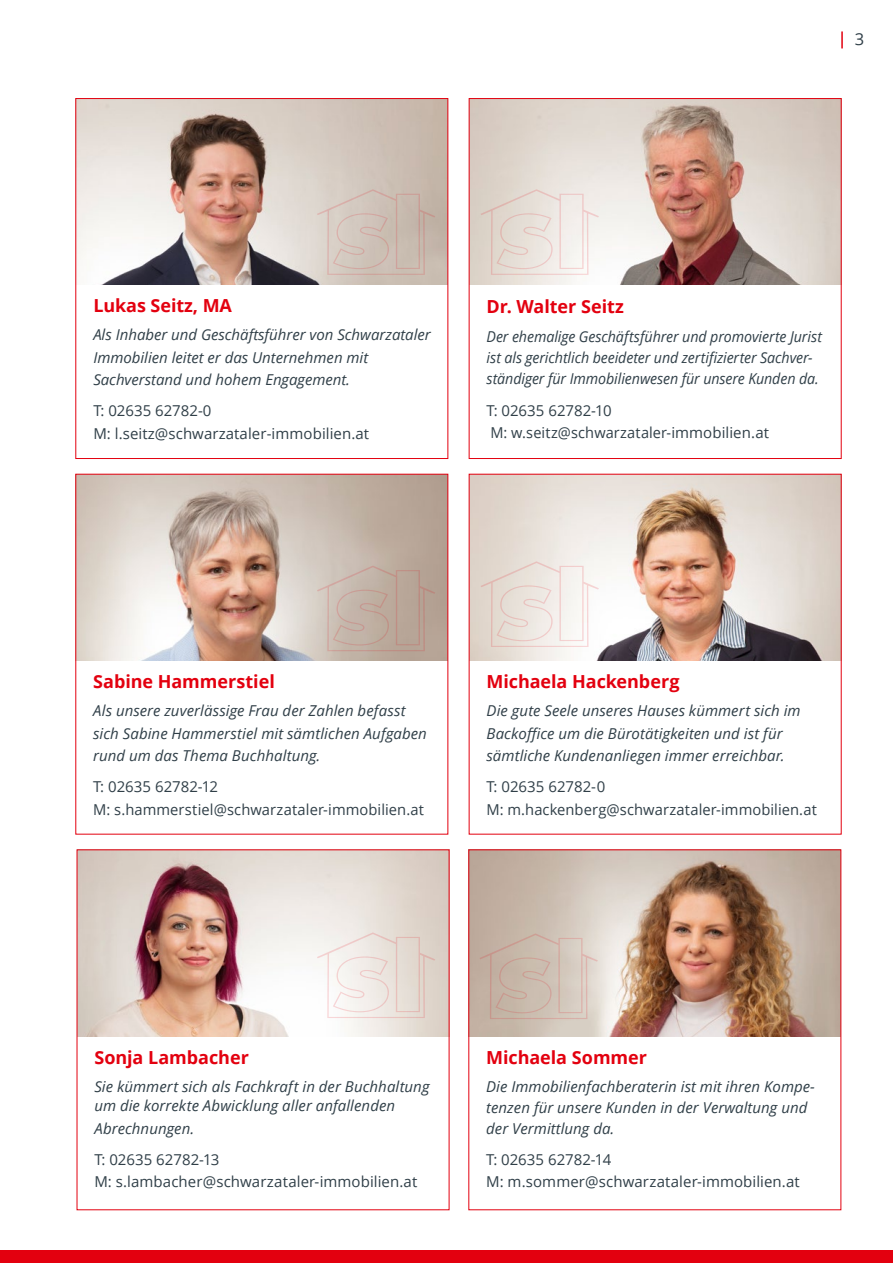
<style>
.page{position:relative;width:893px;height:1263px;background:#fff}
.page>*{position:absolute;margin:0;border:0;box-sizing:border-box;transform-origin:0 0}
.t1{font:700 18px "Open Sans";letter-spacing:-.005em;color:#e3000f}
.t2{font:16.5px "Open Sans";color:#303f48}
.t3{font:italic 15px/22.5px "Open Sans";letter-spacing:.005em;color:#303f48}
.t4{font:15px/22.5px "Open Sans";letter-spacing:.005em;color:#303f48}
.t5{font:italic 15px/21px "Open Sans";letter-spacing:.005em;color:#303f48;scale:.95 1}
.t6{font:italic 15px/22.5px "Open Sans";color:#303f48}
</style>
<div class="page">
<div style="left:0;top:1250px;width:893px;height:13px;background:#e3000f"></div>
<svg style="left:841px;top:31px;width:2px;height:17px"></svg>
<img style="left:77px;top:100px;width:369px;height:185px">
<img style="left:77px;top:476px;width:369px;height:185px">
<img style="left:471px;top:100px;width:369px;height:185px">
<img style="left:471px;top:476px;width:369px;height:185px">
<svg style="left:317px;top:566px;width:118px;height:85px;background:#c0aea2"></svg>
<svg style="left:317px;top:189px;width:118px;height:86px;background:#cec0b6"></svg>
<svg style="left:480px;top:189px;width:119px;height:86px;background:#e9e0da"></svg>
<svg style="left:480px;top:561px;width:119px;height:86px"></svg>
<div style="left:75px;top:98px;width:373px;height:361px;border:1px solid #e3000f"></div>
<div style="left:469px;top:98px;width:373px;height:361px;border:1px solid #e3000f"></div>
<div style="left:75px;top:474px;width:373px;height:360px;border:1px solid #e3000f"></div>
<img style="left:470px;top:851px;width:369px;height:185px">
<svg style="left:479px;top:933px;width:119px;height:86px;background:#cdbdb0"></svg>
<img style="left:79px;top:851px;width:368px;height:185px">
<svg style="left:317px;top:932px;width:118px;height:86px"></svg>
<p class="t2" style="left:855px;top:28px;width:11px">3</p>
<p class="t1" style="left:93px;top:293px;width:140px">Lukas Seitz, MA</p>
<p class="t6" style="left:93px;top:323px;width:339px">Als Inhaber und Geschäftsführer von Schwarzataler<br>Immobilien leitet er das Unternehmen mit<br>Sachverstand und hohem Engagement.</p>
<p class="t4" style="left:93px;top:399px;width:277px">T: 02635 62782-0<br>M: l.seitz@schwarzataler-immobilien.at</p>
<p class="t1" style="left:486px;top:293px;width:139px">Dr. Walter Seitz</p>
<p class="t5" style="left:486px;top:326px;width:355px">Der ehemalige Geschäftsführer und promovierte Jurist ist als gerichtlich beeideter und zertifizierter Sachver&shy;ständiger für Immobilienwesen für unsere Kunden da.</p>
<p class="t4" style="left:486px;top:398px;width:284px">T: 02635 62782-10<br>M: w.seitz@schwarzataler-immobilien.at</p>
<p class="t1" style="left:93px;top:669px;width:183px">Sabine Hammerstiel</p>
<p class="t3" style="left:93px;top:699px;width:335px">Als unsere zuverlässige Frau der Zahlen befasst sich Sabine Hammerstiel mit sämtlichen Aufgaben rund um das Thema Buchhaltung.</p>
<p class="t4" style="left:93px;top:775px;width:332px">T: 02635 62782-12<br>M: s.hammerstiel@schwarzataler-immobilien.at</p>
<p class="t1" style="left:486px;top:669px;width:195px">Michaela Hackenberg</p>
<p class="t3" style="left:486px;top:699px;width:316px">Die gute Seele unseres Hauses kümmert sich im<br>Backoffice um die Bürotätigkeiten und ist für sämtliche Kundenanliegen immer erreichbar.</p>
<p class="t4" style="left:486px;top:775px;width:332px">T: 02635 62782-0<br>M: m.hackenberg@schwarzataler-immobilien.at</p>
<p class="t1" style="left:94px;top:1044px;width:156px">Sonja Lambacher</p>
<p class="t3" style="left:94px;top:1076px;width:337px;line-height:19.5px">Sie kümmert sich als Fachkraft in der Buchhaltung um die korrekte Abwicklung aller anfallenden</p>
<p class="t3" style="left:94px;top:1117px;width:101px">Abrechnungen.</p>
<p class="t4" style="left:94px;top:1148px;width:324px">T: 02635 62782-13<br>M: s.lambacher@schwarzataler-immobilien.at</p>
<p class="t1" style="left:486px;top:1044px;width:162px">Michaela Sommer</p>
<p class="t3" style="left:486px;top:1075px;width:330px;line-height:21px">Die Immobilienfachberaterin ist mit ihren Kompe&shy;tenzen für unsere Kunden in der Verwaltung und der Vermittlung da.</p>
<p class="t4" style="left:486px;top:1148px;width:315px">T: 02635 62782-14<br>M: m.sommer@schwarzataler-immobilien.at</p>
</div>
